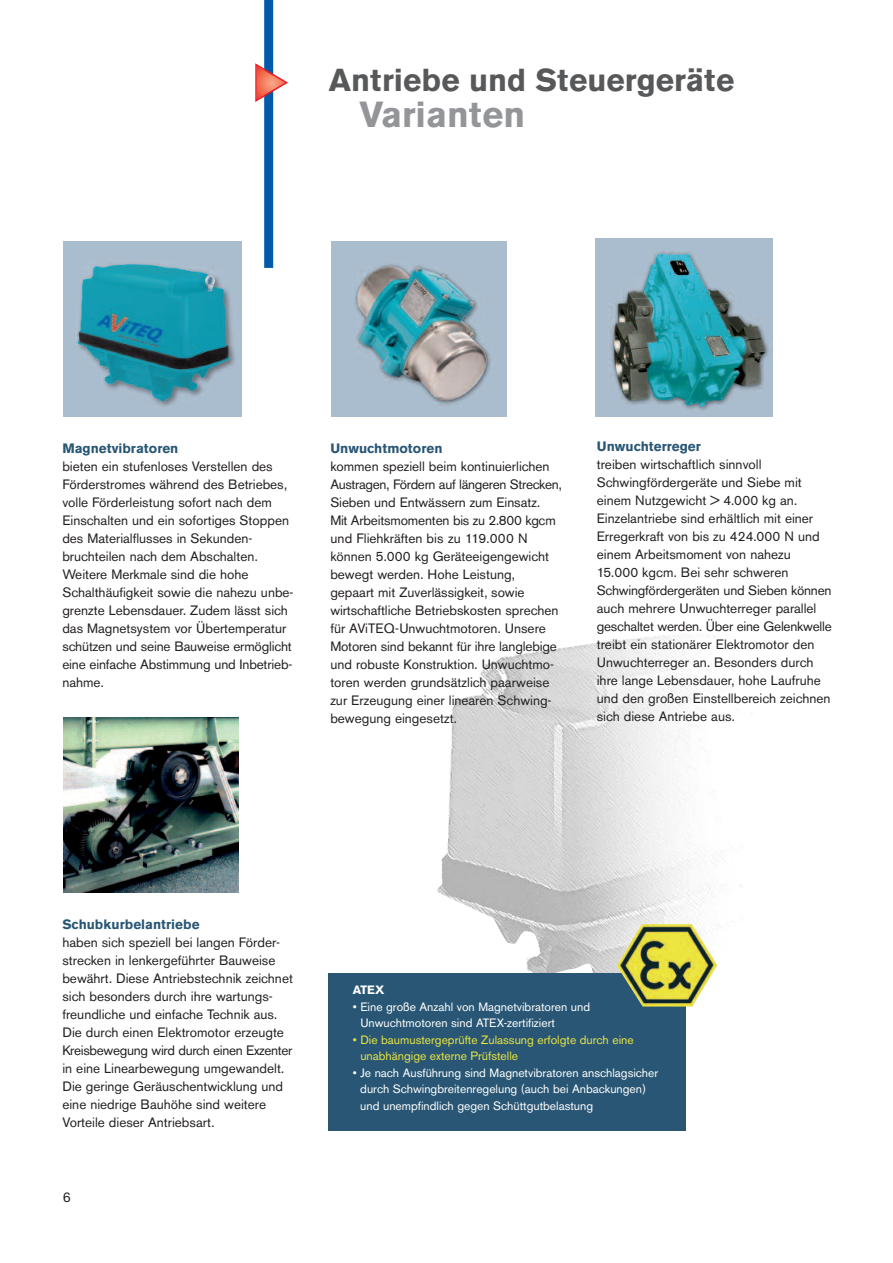
<style>
.page{position:relative;width:893px;height:1263px;background:#fff}
.page>*{position:absolute;margin:0;border:0;box-sizing:border-box;transform-origin:0 0}
.t1{font:700 36px "Standard Grotesk BSK";color:#939598}
.t2{font:700 31.5px "Standard Grotesk BSK";color:#57585a}
.t3{font:13.5px/18px "Standard Grotesk BSK";color:#231f20}
.t4{font:700 13.5px "Standard Grotesk BSK";color:#285674}
.t5{font:13.5px "Helvetica Neue LT Std";color:#231f20}
.t6{font:12px/16.5px "Standard Grotesk BSK";color:#fff}
.t7{font:12px/16.5px "Standard Grotesk BSK";color:#ebe540}
.t8{font:700 12px "Standard Grotesk BSK";color:#fff}
</style>
<div class="page">
<div style="left:264px;top:0;width:9px;height:268px;background:#015aaa"></div>
<img style="left:437px;top:635px;width:304px;height:338px">
<img style="left:332px;top:242px;width:174px;height:175px">
<img style="left:596px;top:238px;width:176px;height:179px">
<img style="left:64px;top:241px;width:178px;height:176px">
<div style="left:329px;top:973px;width:357px;height:158px;background:#285674"></div>
<img style="left:634px;top:924px;width:83px;height:82px">
<img style="left:64px;top:717px;width:174px;height:176px">
<svg style="left:255px;top:63px;width:33px;height:39px"></svg>
<h2 class="t2" style="left:329px;top:63px;width:407px">Antriebe und Steuergeräte</h2>
<h1 class="t1" style="left:359px;top:95px;width:167px">Varianten</h1>
<p class="t4" style="left:62px;top:441px;width:118px">Magnetvibratoren</p>
<p class="t3" style="left:62px;top:457px;width:233px">bieten ein stufenloses Verstellen des Förderstromes während des Betriebes, volle Förderleistung sofort nach dem Einschalten und ein sofortiges Stoppen des Materialflusses in Sekunden&shy;bruchteilen nach dem Abschalten.<br>Weitere Merkmale sind die hohe Schalthäufigkeit sowie die nahezu unbe&shy;grenzte Lebensdauer. Zudem lässt sich das Magnetsystem vor Übertemperatur schützen und seine Bauweise ermöglicht eine einfache Abstimmung und Inbetrieb&shy;nahme.</p>
<p class="t4" style="left:330px;top:441px;width:114px">Unwuchtmotoren</p>
<p class="t3" style="left:330px;top:457px;width:233px">kommen speziell beim kontinuierlichen Austragen, Fördern auf längeren Strecken, Sieben und Entwässern zum Einsatz.<br>Mit Arbeitsmomenten bis zu 2.800 kgcm und Fliehkräften bis zu 119.000 N können 5.000 kg Geräteeigengewicht bewegt werden. Hohe Leistung, gepaart mit Zuverlässigkeit, sowie wirtschaftliche Betriebskosten sprechen für AViTEQ-Unwuchtmotoren. Unsere Motoren sind bekannt für ihre langlebige und robuste Konstruktion. Unwuchtmo&shy;toren werden grundsätzlich paarweise zur Erzeugung einer linearen Schwing&shy;bewegung eingesetzt.</p>
<p class="t4" style="left:597px;top:438px;width:106px">Unwuchterreger</p>
<p class="t3" style="left:597px;top:455px;width:236px">treiben wirtschaftlich sinnvoll Schwingfördergeräte und Siebe mit einem Nutzgewicht &gt; 4.000 kg an.<br>Einzelantriebe sind erhältlich mit einer Erregerkraft von bis zu 424.000 N und einem Arbeitsmoment von nahezu 15.000 kgcm. Bei sehr schweren Schwingfördergeräten und Sieben können auch mehrere Unwuchterreger parallel geschaltet werden. Über eine Gelenkwelle treibt ein stationärer Elektromotor den Unwuchterreger an. Besonders durch ihre lange Lebensdauer, hohe Laufruhe und den großen Einstellbereich zeichnen sich diese Antriebe aus.</p>
<p class="t4" style="left:62px;top:917px;width:139px">Schubkurbelantriebe</p>
<p class="t3" style="left:62px;top:933px;width:232px">haben sich speziell bei langen Förder&shy;strecken in lenkergeführter Bauweise bewährt. Diese Antriebstechnik zeichnet sich besonders durch ihre wartungs&shy;freundliche und einfache Technik aus.<br>Die durch einen Elektromotor erzeugte Kreisbewegung wird durch einen Exzenter in eine Linearbewegung umgewandelt.<br>Die geringe Geräuschentwicklung und eine niedrige Bauhöhe sind weitere Vorteile dieser Antriebsart.</p>
<p class="t5" style="left:63px;top:1192px;width:9px">6</p>
<p class="t8" style="left:353px;top:983px;width:33px">ATEX</p>
<p class="t6" style="left:360px;top:998px;width:231px;text-indent:-7px">• Eine große Anzahl von Magnetvibratoren und<br>Unwuchtmotoren sind ATEX-zertifiziert</p>
<p class="t7" style="left:360px;top:1031px;width:275px;text-indent:-7px">• Die baumustergeprüfte Zulassung erfolgte durch eine unabhängige externe Prüfstelle</p>
<p class="t6" style="left:360px;top:1064px;width:299px;text-indent:-7px">• Je nach Ausführung sind Magnetvibratoren anschlagsicher durch Schwingbreitenregelung (auch bei Anbackungen) und unempfindlich gegen Schüttgutbelastung</p>
</div>
